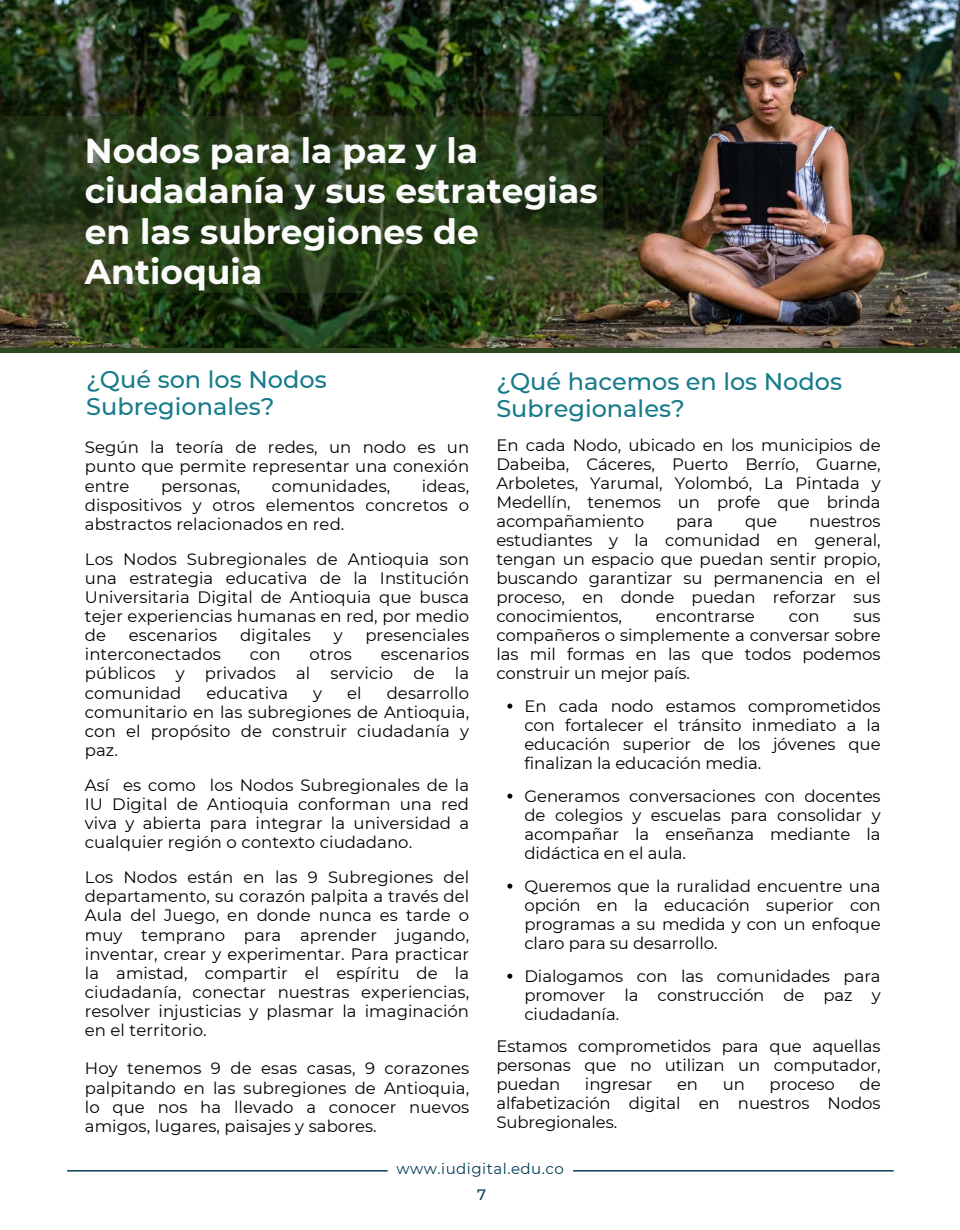
<style>
.page{position:relative;width:960px;height:1230px;background:#fff}
.page>*{position:absolute;margin:0;border:0;box-sizing:border-box;transform-origin:0 0}
.t1{font:700 34.5px/40.5px "Montserrat";color:#fbfbfb}
.t2{font:500 24px/27px "Montserrat";color:#177b8b}
.t3{font:16.5px/19.2px "Montserrat";letter-spacing:.005em;color:#000;text-align:justify}
.t4{font:15px "Montserrat";letter-spacing:.035em;color:#043d56}
.t5{font:500 15px "Montserrat";color:#043d56}
</style>
<div class="page">
<hr style="left:67px;top:1170px;width:321px;height:1px;background:#043d56">
<hr style="left:573px;top:1170px;width:321px;height:1px;background:#043d56">
<img style="left:0;top:0;width:960px;height:348px">
<svg style="left:0;top:116px;width:602px;height:176px;background:#2a3e1b"></svg>
<svg style="left:507px;top:703px;width:5px;height:5px"></svg>
<svg style="left:507px;top:793px;width:5px;height:5px"></svg>
<svg style="left:507px;top:883px;width:5px;height:5px"></svg>
<svg style="left:507px;top:973px;width:5px;height:5px"></svg>
<h1 class="t1" style="left:85px;top:130px;width:514px">Nodos para la paz y la ciudadanía y sus estrategias en las subregiones de<br>Antioquia</h1>
<h2 class="t2" style="left:86px;top:366px;width:242px">¿Qué son los Nodos<br>Subregionales?</h2>
<h2 class="t2" style="left:496px;top:368px;width:347px">¿Qué hacemos en los Nodos<br>Subregionales?</h2>
<p class="t3" style="left:496px;top:435px;width:386px">En cada Nodo, ubicado en los municipios de Dabeiba, Cáceres, Puerto Berrío, Guarne, Arboletes, Yarumal, Yolombó, La Pintada y Medellín, tenemos un profe que brinda acompañamiento</p>
<p class="t3" style="left:85px;top:438px;width:386px">Según la teoría de redes, un nodo es un punto que permite representar una conexión entre</p>
<p class="t3" style="left:85px;top:476px;width:386px;text-indent:337px">ideas, dispositivos y otros elementos concretos o abstractos relacionados en red.</p>
<p class="t3" style="left:85px;top:549px;width:386px">Los Nodos Subregionales de Antioquia son una estrategia educativa de la Institución Universitaria Digital de Antioquia que busca tejer experiencias humanas en red, por medio de</p>
<p class="t3" style="left:161px;top:476px;width:81px">personas,</p>
<p class="t3" style="left:272px;top:476px;width:120px">comunidades,</p>
<p class="t3" style="left:496px;top:511px;width:386px;text-indent:313px">nuestros estudiantes y la comunidad en general, tengan un espacio que puedan sentir propio, buscando garantizar su permanencia en el proceso, en donde puedan reforzar sus conocimientos,</p>
<p class="t3" style="left:676px;top:511px;width:39px">para</p>
<p class="t3" style="left:745px;top:511px;width:34px">que</p>
<p class="t3" style="left:656px;top:606px;width:100px">encontrarse</p>
<p class="t3" style="left:789px;top:606px;width:32px">con</p>
<p class="t3" style="left:496px;top:606px;width:386px;text-indent:357px">sus compañeros o simplemente a conversar sobre las mil formas en las que todos podemos construir un mejor país.</p>
<p class="t3" style="left:524px;top:696px;width:358px">En cada nodo estamos comprometidos con fortalecer el tránsito inmediato a la educación superior de los jóvenes que finalizan la educación media.</p>
<p class="t3" style="left:524px;top:786px;width:358px">Generamos conversaciones con docentes de colegios y escuelas para consolidar y acompañar la enseñanza mediante la didáctica en el aula.</p>
<p class="t3" style="left:524px;top:876px;width:358px">Queremos que la ruralidad encuentre una opción en la educación superior con programas a su medida y con un enfoque claro para su desarrollo.</p>
<p class="t3" style="left:524px;top:966px;width:358px">Dialogamos con las comunidades para promover la construcción de paz y ciudadanía.</p>
<p class="t3" style="left:496px;top:1036px;width:386px">Estamos comprometidos para que aquellas personas que no utilizan un computador, puedan</p>
<p class="t3" style="left:129px;top:626px;width:90px">escenarios</p>
<p class="t3" style="left:240px;top:626px;width:72px">digitales</p>
<p class="t3" style="left:334px;top:626px;width:10px">y</p>
<p class="t3" style="left:365px;top:626px;width:105px">presenciales</p>
<p class="t3" style="left:85px;top:645px;width:138px">interconectados</p>
<p class="t3" style="left:250px;top:645px;width:32px">con</p>
<p class="t3" style="left:309px;top:645px;width:44px">otros</p>
<p class="t3" style="left:85px;top:645px;width:386px;text-indent:296px">escenarios públicos y privados al servicio de la comunidad</p>
<p class="t3" style="left:85px;top:683px;width:386px;text-indent:302px">desarrollo comunitario en las subregiones de Antioquia, con el propósito de construir ciudadanía y paz.</p>
<p class="t3" style="left:85px;top:775px;width:386px">Así es como los Nodos Subregionales de la IU Digital de Antioquia conforman una red viva y abierta para integrar la universidad a cualquier región o contexto ciudadano.</p>
<p class="t3" style="left:85px;top:867px;width:386px">Los Nodos están en las 9 Subregiones del departamento, su corazón palpita a través del Aula del Juego, en donde nunca es tarde o muy temprano para aprender jugando, inventar, crear y experimentar. Para practicar la amistad, compartir el espíritu de la ciudadanía, conectar nuestras experiencias, resolver injusticias y plasmar la imaginación en el territorio.</p>
<p class="t3" style="left:85px;top:1059px;width:386px">Hoy tenemos 9 de esas casas, 9 corazones palpitando en las subregiones de Antioquia, lo que nos ha llevado a conocer nuevos amigos, lugares, paisajes y sabores.</p>
<p class="t3" style="left:206px;top:683px;width:83px">educativa</p>
<p class="t3" style="left:313px;top:683px;width:10px">y</p>
<p class="t3" style="left:347px;top:683px;width:16px">el</p>
<p class="t3" style="left:496px;top:1074px;width:386px;text-indent:363px">de alfabetización digital en nuestros Nodos Subregionales.</p>
<p class="t4" style="left:396px;top:1159px;width:169px">www.iudigital.edu.co</p>
<p class="t3" style="left:585px;top:1074px;width:69px">ingresar</p>
<p class="t3" style="left:677px;top:1074px;width:23px">en</p>
<p class="t3" style="left:722px;top:1074px;width:24px">un</p>
<p class="t3" style="left:769px;top:1074px;width:67px">proceso</p>
<p class="t5" style="left:477px;top:1185px;width:10px">7</p>
</div>
